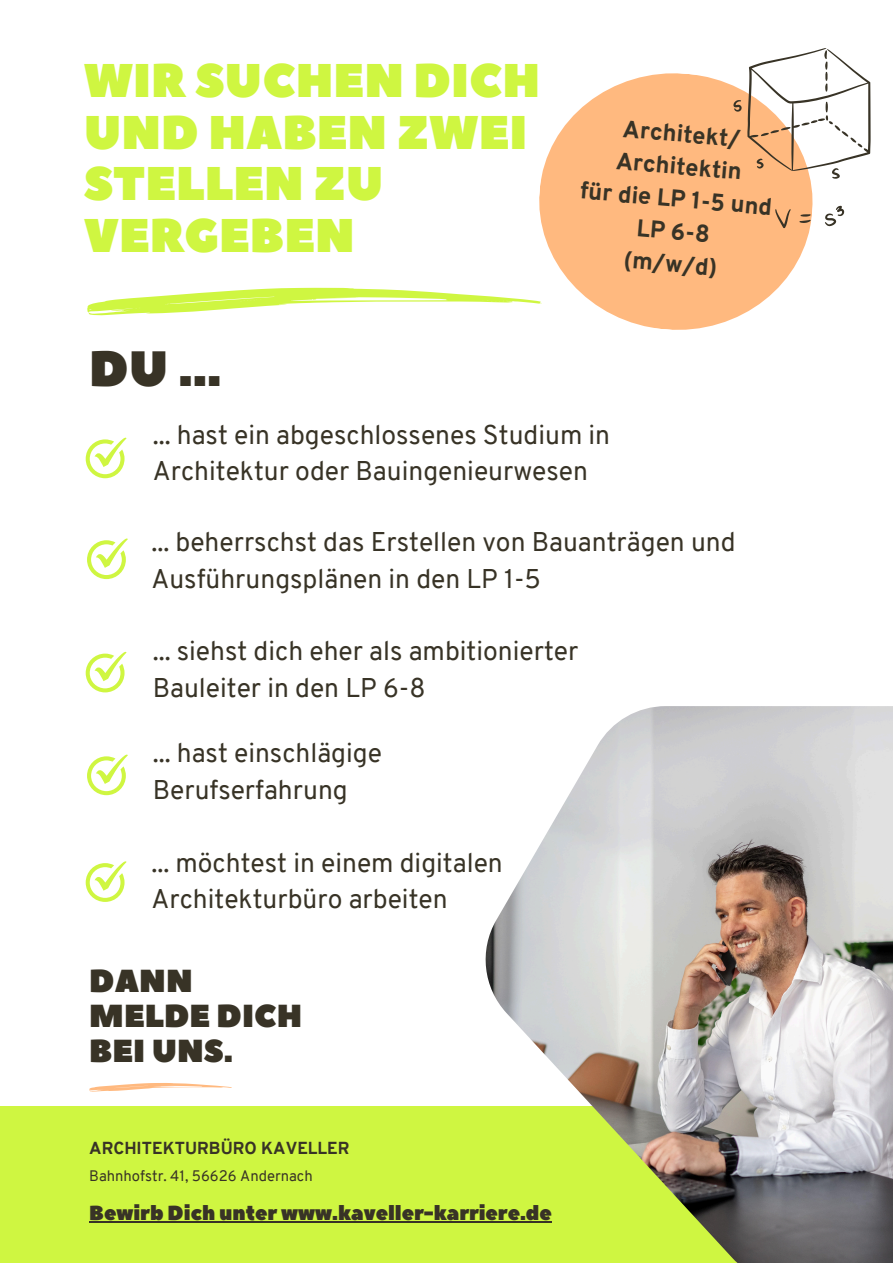
<style>
.page{position:relative;width:893px;height:1263px;background:#fff}
.page>*{position:absolute;margin:0;border:0;box-sizing:border-box;transform-origin:0 0}
.t1{font:49.57px "Peace Sans";color:#383326}
.t2{font:47.17px/51.8px "Peace Sans";color:#cff641}
.t3{font:31.8px/35px "Peace Sans";color:#383326}
.t4{font:26.4px/36.7px "Overpass";color:#383326}
.t5{font:800 23.55px/32.6px "Overpass";color:#383326;text-align:center}
.t6{font:20.25px "Peace Sans";color:#383326}
.t7{font:800 16.95px "Overpass";color:#383326}
.t8{font:14.85px "Overpass";color:#383326}
</style>
<div class="page">
<div style="left:0;top:1107px;width:893px;height:156px;background:#cff641"></div>
<svg style="left:539px;top:73px;width:271px;height:257px;fill:#ffb97f"></svg>
<svg style="left:86px;top:437px;width:40px;height:41px"></svg>
<svg style="left:87px;top:538px;width:41px;height:41px"></svg>
<svg style="left:87px;top:754px;width:41px;height:41px"></svg>
<svg style="left:733px;top:48px;width:137px;height:180px"></svg>
<svg style="left:87px;top:288px;width:454px;height:27px"></svg>
<svg style="left:89px;top:1083px;width:143px;height:8px"></svg>
<hr style="left:89px;top:1221px;width:463px;height:2px;background:#383326">
<svg style="left:86px;top:861px;width:40px;height:41px"></svg>
<img style="left:485px;top:706px;width:408px;height:557px">
<svg style="left:86px;top:652px;width:40px;height:40px"></svg>
<svg style="left:485px;top:706px;width:110px;height:6px"></svg>
<h1 class="t2" style="left:84px;top:56px;width:458px">WIR SUCHEN DICH<br>UND HABEN ZWEI<br>STELLEN ZU<br>VERGEBEN</h1>
<h4 class="t1" style="left:89px;top:336px;width:134px">DU ...</h4>
<p class="t5" style="left:587px;top:111px;width:194px;rotate:5deg">Architekt/<br>Architektin<br>für die LP 1-5 und<br>LP 6-8<br>(m/w/d)</p>
<h1 class="t4" style="left:153px;top:419px;width:459px">... hast ein abgeschlossenes Studium in<br>Architektur oder Bauingenieurwesen</h1>
<h3 class="t4" style="left:151px;top:526px;width:585px">... beherrschst das Erstellen von Bauanträgen und<br>Ausführungsplänen in den LP 1-5</h3>
<h3 class="t4" style="left:153px;top:635px;width:427px">... siehst dich eher als ambitionierter<br>Bauleiter in den LP 6-8</h3>
<p class="t4" style="left:153px;top:737px;width:231px">... hast einschlägige<br>Berufserfahrung</p>
<h3 class="t4" style="left:151px;top:847px;width:353px">... möchtest in einem digitalen<br>Architekturbüro arbeiten</h3>
<p class="t3" style="left:89px;top:964px;width:214px">DANN<br>MELDE DICH<br>BEI UNS.</p>
<p class="t7" style="left:89px;top:1141px;width:262px">ARCHITEKTURBÜRO KAVELLER</p>
<h3 class="t8" style="left:89px;top:1170px;width:225px">Bahnhofstr. 41, 56626 Andernach</h3>
<p class="t6" style="left:89px;top:1199px;width:464px">Bewirb Dich unter www.kaveller-karriere.de</p>
</div>
